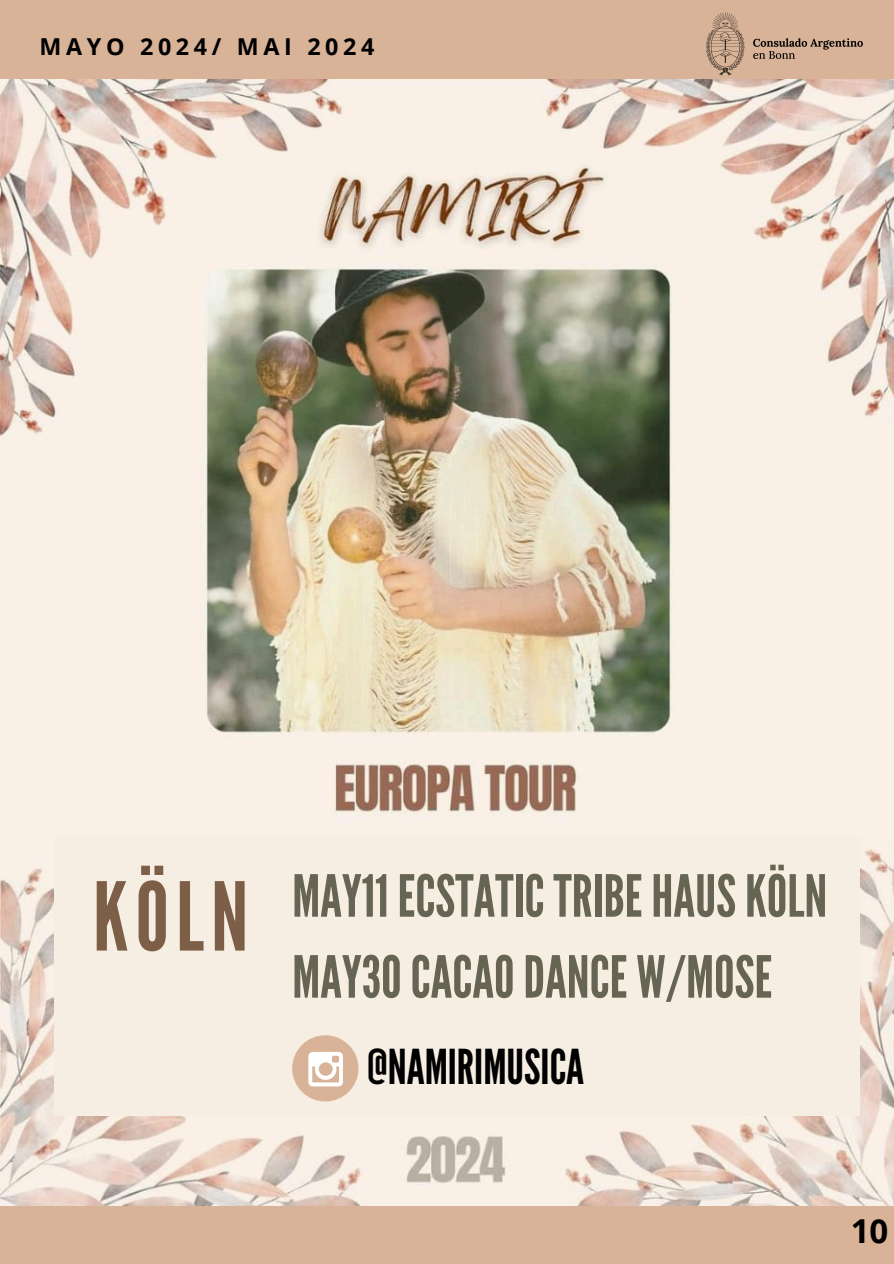
<style>
.page{position:relative;width:894px;height:1264px;background:#fff}
.page>*{position:absolute;margin:0;border:0;box-sizing:border-box;transform-origin:0 0}
.t1{font:94.5px "League Gothic";color:#7d5f47}
.t2{font:57.9px/81px "League Gothic";color:#666452}
.t3{font:48px "League Gothic";color:#000}
.t4{font:700 33px "Open Sans";color:#000}
.t5{font:700 23.25px "Open Sans";letter-spacing:.2em;color:#000}
</style>
<div class="page">
<div style="left:0;top:0;width:893px;height:1263px;background:#d8b397"></div>
<img style="left:706px;top:12px;width:157px;height:64px">
<img style="left:0;top:79px;width:893px;height:1126px">
<div style="left:54px;top:836px;width:805px;height:279px;background:#f6eee3"></div>
<div style="left:292px;top:1035px;width:66px;height:66px;background:#d8b397;border-radius:50%"></div>
<svg style="left:308px;top:1051px;width:35px;height:35px"></svg>
<p class="t5" style="left:40px;top:30px;width:336px">MAYO 2024/ MAI 2024</p>
<h1 class="t1" style="left:93px;top:862px;width:157px">KÖLN</h1>
<h2 class="t2" style="left:292px;top:856px;width:536px">MAY11 ECSTATICTRIBEHAUSKÖLN<br>MAY30CACAODANCE W/MOSE</h2>
<p class="t3" style="left:367px;top:1038px;width:218px">@NAMIRIMUSICA</p>
<h3 class="t4" style="left:850px;top:1207px;width:39px">10</h3>
</div>
